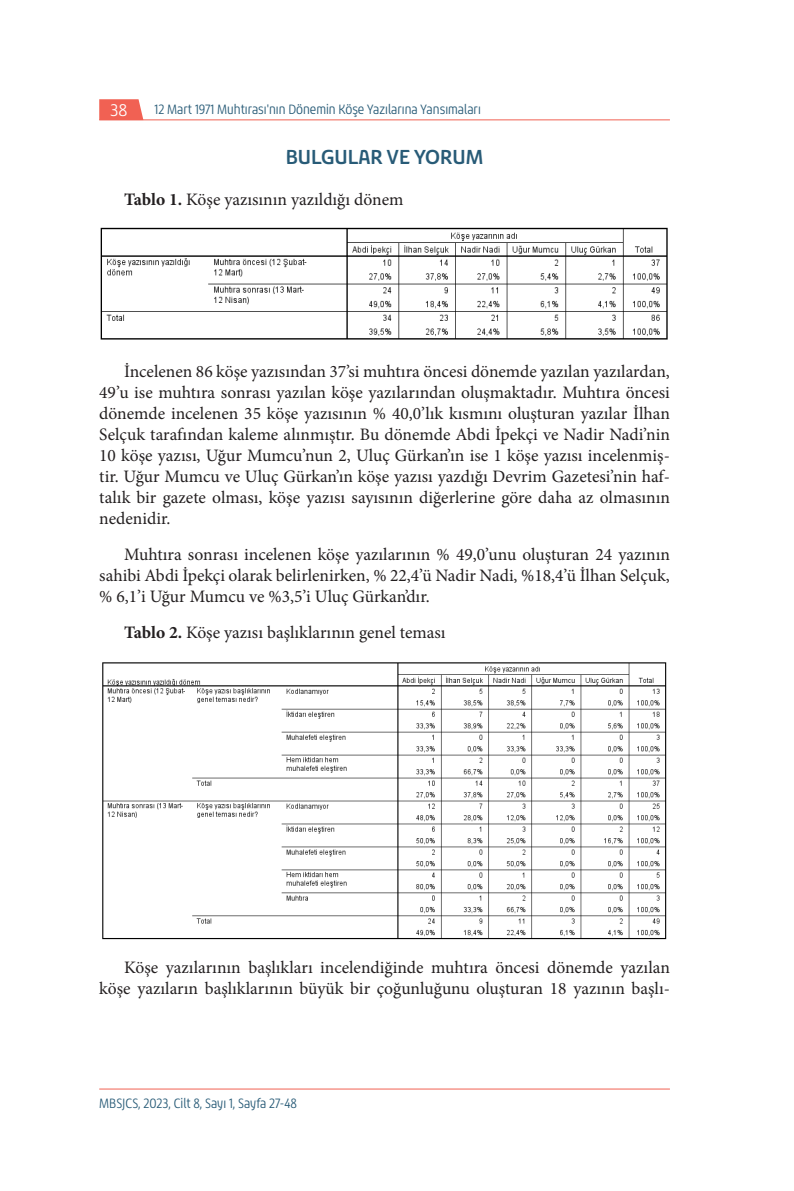
<style>
.page{position:relative;width:794px;height:1191px;background:#fff}
.page>*{position:absolute;margin:0;border:0;box-sizing:border-box;transform-origin:0 0}
.SYFA_ICI_BASLIK{font:21px "Chypre Nor Bol";color:#285b77}
.ANA_METİN{font:17.5px/21px "Minion Pro";color:#231f20;text-align:justify}
.t1{font:17.5px "Chypre Nor Boo";color:#fff}
.t2{font:14px "Chypre Con Boo";color:#285b77}
.s1{font-weight:700}
</style>
<div class="page">
<svg style="left:99px;top:99px;width:44px;height:21px"></svg>
<hr style="left:99px;top:120px;width:571px;height:1px;background:#f16153">
<hr style="left:99px;top:1088px;width:571px;height:1px;background:#f16153">
<img style="left:100px;top:227px;width:568px;height:113px">
<img style="left:102px;top:662px;width:565px;height:278px">
<p class="t1" style="left:110px;top:100px;width:19px">38</p>
<p class="t2" style="left:155px;top:101px;width:328px">12 Mart 1971 Muhtırası'nın Dönemin Köşe Yazılarına Yansımaları</p>
<p class="SYFA_ICI_BASLIK" style="left:286px;top:145px;width:199px">BULGULAR VE YORUM</p>
<p class="ANA_METİN" style="left:124px;top:189px;width:281px"><span class="s1">Tablo 1.</span> Köşe yazısının yazıldığı dönem</p>
<p class="ANA_METİN" style="left:99px;top:361px;width:572px;text-indent:25px">İncelenen 86 köşe yazısından 37’si muhtıra öncesi dönemde yazılan yazılardan, 49’u ise muhtıra sonrası yazılan köşe yazılarından oluşmaktadır. Muhtıra öncesi dönemde incelenen 35 köşe yazısının % 40,0’lık kısmını oluşturan yazılar İlhan Selçuk tarafından kaleme alınmıştır. Bu dönemde Abdi İpekçi ve Nadir Nadi’nin 10 köşe yazısı, Uğur Mumcu’nun 2, Uluç Gürkan’ın ise 1 köşe yazısı incelenmiş&shy;tir. Uğur Mumcu ve Uluç Gürkan’ın köşe yazısı yazdığı Devrim Gazetesi’nin haf&shy;talık bir gazete olması, köşe yazısı sayısının diğerlerine göre daha az olmasının nedenidir.</p>
<p class="ANA_METİN" style="left:99px;top:544px;width:572px;text-indent:25px">Muhtıra sonrası incelenen köşe yazılarının % 49,0’unu oluşturan 24 yazının sahibi Abdi İpekçi olarak belirlenirken, % 22,4’ü Nadir Nadi, %18,4’ü İlhan Selçuk, % 6,1’i Uğur Mumcu ve %3,5’i Uluç Gürkan’dır.</p>
<p class="ANA_METİN" style="left:124px;top:622px;width:323px"><span class="s1">Tablo 2.</span> Köşe yazısı başlıklarının genel teması</p>
<p class="ANA_METİN" style="left:99px;top:956px;width:572px;text-align:right">Köşe yazılarının başlıkları incelendiğinde muhtıra öncesi dönemde yazılan köşe yazıların başlıklarının büyük bir çoğunluğunu oluşturan 18 yazının başlı-</p>
<p class="t2" style="left:99px;top:1095px;width:199px">MBSJCS, 2023, Cilt 8, Sayı 1, Sayfa 27-48</p>
</div>
